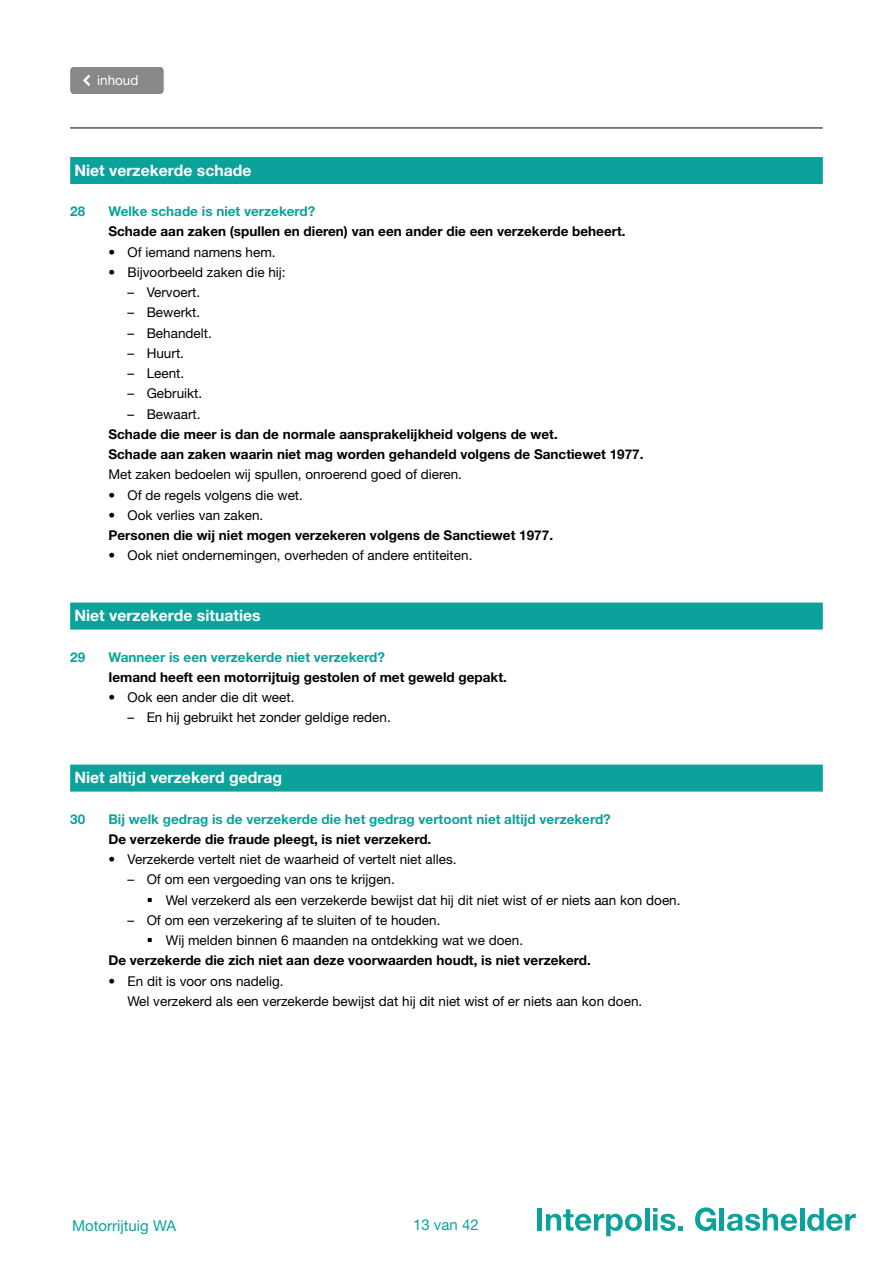
<style>
.page{position:relative;width:893px;height:1263px;background:#fff}
.page>*{position:absolute;margin:0;border:0;box-sizing:border-box;transform-origin:0 0}
.t1{font:700 15.75px "Helvetica Neue LT Std";color:#fff}
.t2{font:15px "Helvetica Neue LT Std";color:#0ba29c}
.t3{font:13.5px/20.2px "Helvetica Neue LT Std";color:#000}
.t4{font:700 13.5px/20.2px "Helvetica Neue LT Std";color:#000}
.t5{font:700 13.5px "Helvetica Neue LT Std";color:#0ba29c}
.t6{font:13.5px "Helvetica Neue LT Std";color:#fff}
</style>
<div class="page">
<hr style="left:70px;top:128px;width:753px;height:1px;background:#000">
<div style="left:537px;top:1208px;width:5px;height:22px;background:#0ba29c"></div>
<svg style="left:546px;top:1209px;width:96px;height:27px"></svg>
<hr style="left:645px;top:1208px;width:4px;height:22px;background:#0ba29c">
<svg style="left:653px;top:1208px;width:30px;height:23px"></svg>
<svg style="left:695px;top:1207px;width:21px;height:24px"></svg>
<hr style="left:720px;top:1208px;width:4px;height:22px;background:#0ba29c">
<svg style="left:727px;top:1208px;width:70px;height:23px"></svg>
<hr style="left:800px;top:1208px;width:4px;height:22px;background:#0ba29c">
<svg style="left:807px;top:1208px;width:49px;height:23px"></svg>
<div style="left:70px;top:67px;width:94px;height:27px;background:#87888a"></div>
<div style="left:70px;top:157px;width:753px;height:27px;background:#0ba29c"></div>
<div style="left:70px;top:603px;width:753px;height:27px;background:#0ba29c"></div>
<div style="left:70px;top:765px;width:753px;height:27px;background:#0ba29c"></div>
<p class="t6" style="left:97px;top:72px;width:43px">inhoud</p>
<p class="t1" style="left:74px;top:160px;width:179px">Niet verzekerde schade</p>
<p class="t5" style="left:70px;top:203px;width:17px">28</p>
<p class="t5" style="left:108px;top:203px;width:208px">Welke schade is niet verzekerd?</p>
<p class="t4" style="left:108px;top:221px;width:519px">Schade aan zaken (spullen en dieren) van een ander die een verzekerde beheert.</p>
<p class="t3" style="left:108px;top:241px;width:169px">• Of iemand namens hem.</p>
<p class="t3" style="left:108px;top:262px;width:179px">• Bijvoorbeeld zaken die hij:</p>
<p class="t3" style="left:128px;top:282px;width:74px">– Vervoert.</p>
<p class="t3" style="left:128px;top:302px;width:74px">– Bewerkt.</p>
<p class="t3" style="left:128px;top:322px;width:86px">– Behandelt.</p>
<p class="t3" style="left:128px;top:343px;width:58px">– Huurt.</p>
<p class="t3" style="left:128px;top:363px;width:58px">– Leent.</p>
<p class="t3" style="left:128px;top:383px;width:76px">– Gebruikt.</p>
<p class="t3" style="left:128px;top:403px;width:74px">– Bewaart.</p>
<p class="t4" style="left:108px;top:424px;width:537px">Schade die meer is dan de normale aansprakelijkheid volgens de wet.<br>Schade aan zaken waarin niet mag worden gehandeld volgens de Sanctiewet 1977.</p>
<p class="t3" style="left:108px;top:464px;width:355px">Met zaken bedoelen wij spullen, onroerend goed of dieren.</p>
<p class="t3" style="left:108px;top:484px;width:196px">• Of de regels volgens die wet.</p>
<p class="t3" style="left:108px;top:505px;width:156px">• Ook verlies van zaken.</p>
<p class="t4" style="left:108px;top:525px;width:446px">Personen die wij niet mogen verzekeren volgens de Sanctiewet 1977.</p>
<p class="t3" style="left:108px;top:545px;width:365px">• Ook niet ondernemingen, overheden of andere entiteiten.</p>
<p class="t1" style="left:74px;top:606px;width:188px">Niet verzekerde situaties</p>
<p class="t5" style="left:70px;top:648px;width:17px">29</p>
<p class="t5" style="left:108px;top:648px;width:278px">Wanneer is een verzekerde niet verzekerd?</p>
<p class="t4" style="left:108px;top:667px;width:400px">Iemand heeft een motorrijtuig gestolen of met geweld gepakt.</p>
<p class="t3" style="left:108px;top:687px;width:188px">• Ook een ander die dit weet.</p>
<p class="t3" style="left:128px;top:707px;width:265px">– En hij gebruikt het zonder geldige reden.</p>
<p class="t1" style="left:74px;top:768px;width:209px">Niet altijd verzekerd gedrag</p>
<p class="t5" style="left:70px;top:810px;width:17px">30</p>
<p class="t5" style="left:108px;top:810px;width:504px">Bij welk gedrag is de verzekerde die het gedrag vertoont niet altijd verzekerd?</p>
<p class="t4" style="left:108px;top:829px;width:324px">De verzekerde die fraude pleegt, is niet verzekerd.</p>
<p class="t3" style="left:108px;top:849px;width:350px">• Verzekerde vertelt niet de waarheid of vertelt niet alles.</p>
<p class="t3" style="left:166px;top:869px;width:516px;text-indent:-38px">– Of om een vergoeding van ons te krijgen.<br>Wel verzekerd als een verzekerde bewijst dat hij dit niet wist of er niets aan kon doen.</p>
<p class="t3" style="left:166px;top:910px;width:359px;text-indent:-38px">– Of om een verzekering af te sluiten of te houden.<br>Wij melden binnen 6 maanden na ontdekking wat we doen.</p>
<p class="t4" style="left:108px;top:950px;width:484px">De verzekerde die zich niet aan deze voorwaarden houdt, is niet verzekerd.</p>
<p class="t3" style="left:128px;top:970px;width:516px;text-indent:-19px">• En dit is voor ons nadelig.<br>Wel verzekerd als een verzekerde bewijst dat hij dit niet wist of er niets aan kon doen.</p>
<p class="t2" style="left:72px;top:1216px;width:106px">Motorrijtuig WA</p>
<p class="t2" style="left:413px;top:1216px;width:67px">13 van 42</p>
</div>
